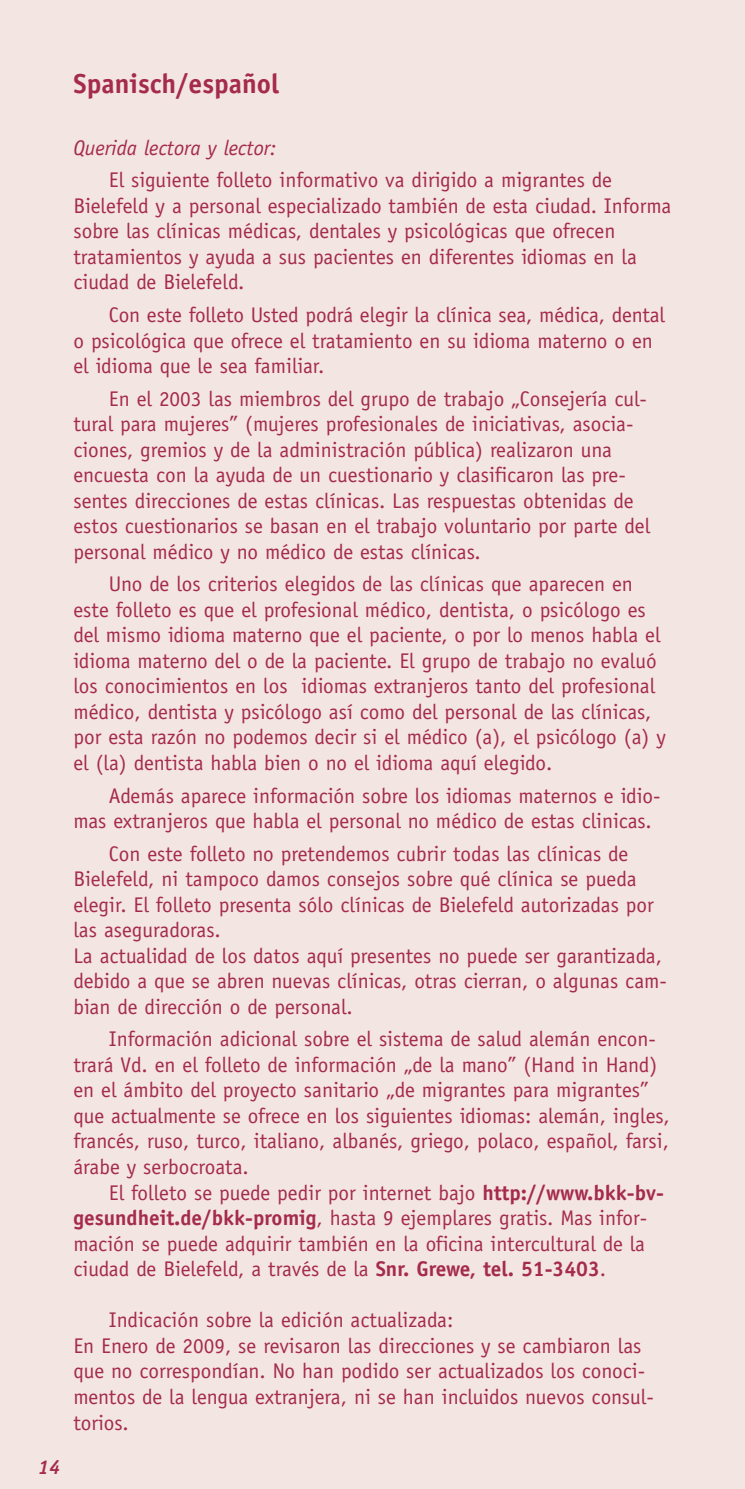
<style>
.page{position:relative;width:745px;height:1489px;background:#fff}
.page>*{position:absolute;margin:0;border:0;box-sizing:border-box;transform-origin:0 0}
.t1{font:700 27.5px "Officina Sans";color:#a52b4c}
.t2{font:21.25px/25.5px "Officina Sans";color:#a52b4c}
.t3{font:italic 21.25px "Officina Sans";color:#a52b4c}
.t4{font:italic 700 20px "Officina Sans";color:#a52b4c}
.s1{font-weight:700}
</style>
<div class="page">
<div style="left:0;top:0;width:744px;height:1488px;background:#f3e5e2"></div>
<p class="t1" style="left:73px;top:74px;width:207px">Spanisch/español</p>
<p class="t4" style="left:38px;top:1459px;width:24px">14</p>
<p class="t3" style="left:73px;top:140px;width:204px">Querida lectora y lector:</p>
<p class="t2" style="left:73px;top:169px;width:599px;text-indent:35px">El siguiente folleto informativo va dirigido a migrantes de Bielefeld y a personal especializado también de esta ciudad. Informa sobre las clínicas médicas, dentales y psicológicas que ofrecen tratamientos y ayuda a sus pacientes en diferentes idiomas en la ciudad de Bielefeld.</p>
<p class="t2" style="left:73px;top:304px;width:592px;text-indent:35px">Con este folleto Usted podrá elegir la clínica sea, médica, dental o psicológica que ofrece el tratamiento en su idioma materno o en el idioma que le sea familiar.</p>
<p class="t2" style="left:73px;top:387px;width:578px;text-indent:35px">En el 2003 las miembros del grupo de trabajo „Consejería cul&shy;tural para mujeres” (mujeres profesionales de iniciativas, asocia&shy;ciones, gremios y de la administración pública) realizaron una encuesta con la ayuda de un cuestionario y clasificaron las pre&shy;sentes direcciones de estas clínicas. Las respuestas obtenidas de estos cuestionarios se basan en el trabajo voluntario por parte del personal médico y no médico de estas clínicas.</p>
<p class="t2" style="left:73px;top:573px;width:593px;text-indent:35px">Uno de los criterios elegidos de las clínicas que aparecen en este folleto es que el profesional médico, dentista, o psicólogo es del mismo idioma materno que el paciente, o por lo menos habla el idioma materno del o de la paciente. El grupo de trabajo no evaluó los conocimientos en los idiomas extranjeros tanto del profesional médico, dentista y psicólogo así como del personal de las clínicas, por esta razón no podemos decir si el médico (a), el psicólogo (a) y el (la) dentista habla bien o no el idioma aquí elegido.</p>
<p class="t2" style="left:73px;top:784px;width:588px;text-indent:35px">Además aparece información sobre los idiomas maternos e idio&shy;mas extranjeros que habla el personal no médico de estas clinicas.</p>
<p class="t2" style="left:73px;top:842px;width:594px;text-indent:35px">Con este folleto no pretendemos cubrir todas las clínicas de Bielefeld, ni tampoco damos consejos sobre qué clínica se pueda elegir. El folleto presenta sólo clínicas de Bielefeld autorizadas por las aseguradoras.<br>La actualidad de los datos aquí presentes no puede ser garantizada, debido a que se abren nuevas clínicas, otras cierran, o algunas cam&shy;bian de dirección o de personal.</p>
<p class="t2" style="left:73px;top:1028px;width:597px;text-indent:35px">Información adicional sobre el sistema de salud alemán encon&shy;trará Vd. en el folleto de información „de la mano” (Hand in Hand) en el ámbito del proyecto sanitario „de migrantes para migrantes” que actualmente se ofrece en los siguientes idiomas: alemán, ingles, francés, ruso, turco, italiano, albanés, griego, polaco, español, farsi, árabe y serbocroata.</p>
<p class="t2" style="left:73px;top:1181px;width:591px;text-indent:35px">El folleto se puede pedir por internet bajo <span class="s1">http://www.bkk-bv&shy;gesundheit.de/bkk-promig</span>, hasta 9 ejemplares gratis. Mas infor&shy;mación se puede adquirir también en la oficina intercultural de la ciudad de Bielefeld, a través de la <span class="s1">Snr. Grewe, tel. 51-3403</span>.</p>
<p class="t2" style="left:73px;top:1308px;width:581px;text-indent:35px">Indicación sobre la edición actualizada:<br>En Enero de 2009, se revisaron las direcciones y se cambiaron las que no correspondían. No han podido ser actualizados los conoci&shy;mentos de la lengua extranjera, ni se han incluidos nuevos consul&shy;torios.</p>
</div>
